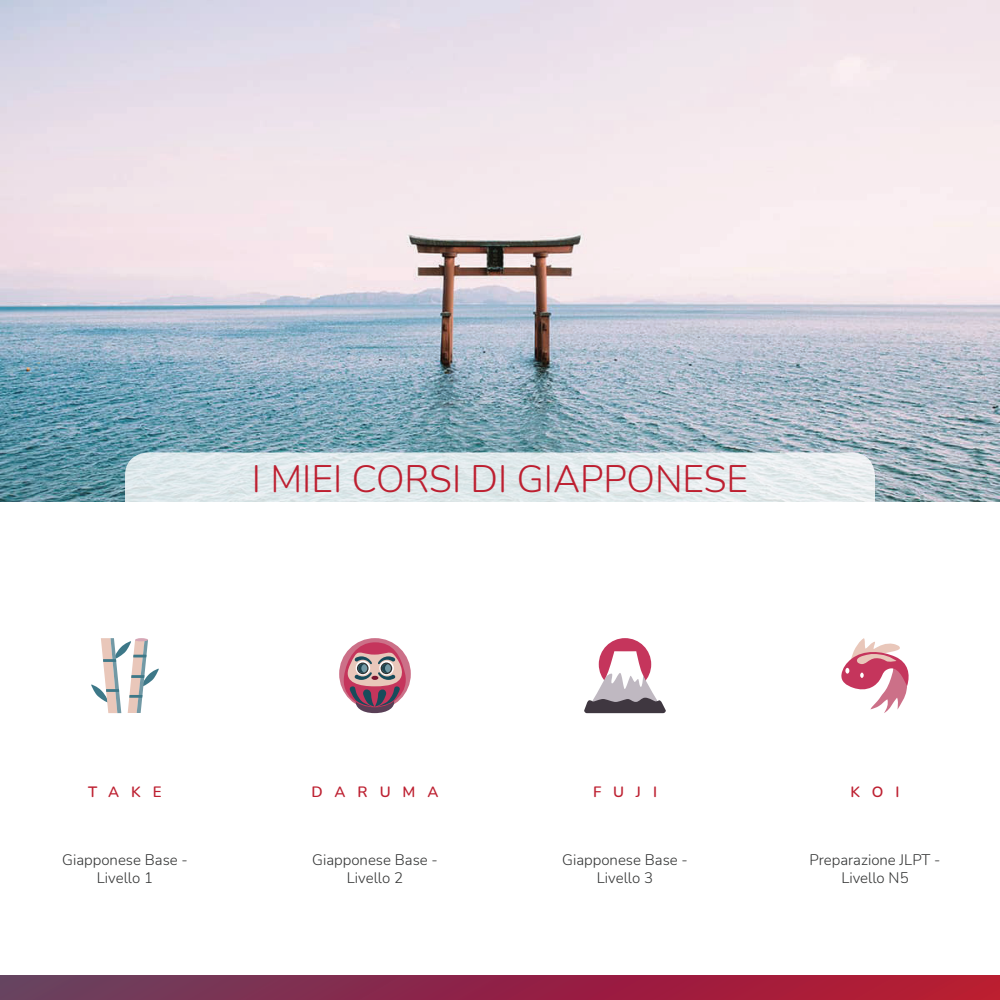
<style>
.page{position:relative;width:1000px;height:1000px;background:#fff}
.page>*{position:absolute;margin:0;border:0;box-sizing:border-box;transform-origin:0 0}
.t1{font:300 37.5px "Nunito";color:#bd1f30}
.t2{font:300 15px/18px "Nunito";color:#313232;text-align:center}
.t3{font:600 15px "Nunito";letter-spacing:.8em;color:#bd1f30}
</style>
<div class="page">
<img style="left:0;top:0;width:1000px;height:501px">
<svg style="left:125px;top:452px;width:750px;height:96px"></svg>
<div style="left:0;top:975px;width:1000px;height:25px;background:linear-gradient(to right,#673c5f,#ba132f)"></div>
<svg style="left:91px;top:638px;width:68px;height:75px"></svg>
<div style="left:339px;top:638px;width:72px;height:72px;background:#cc7088;border-radius:50%"></div>
<svg style="left:342px;top:642px;width:67px;height:71px"></svg>
<div style="left:599px;top:638px;width:52px;height:53px;background:#c5355c;border-radius:50%"></div>
<svg style="left:584px;top:651px;width:82px;height:62px"></svg>
<svg style="left:841px;top:638px;width:68px;height:75px"></svg>
<h1 class="t1" style="left:252px;top:453px;width:498px">i miei corsi di giapponese</h1>
<p class="t3" style="left:88px;top:781px;width:75px">TAKE</p>
<p class="t3" style="left:311px;top:781px;width:129px">DARUMA</p>
<p class="t3" style="left:593px;top:781px;width:66px">FUJI</p>
<p class="t3" style="left:851px;top:781px;width:50px">KOI</p>
<p class="t2" style="left:62px;top:850px;width:127px">Giapponese Base -<br>Livello 1</p>
<p class="t2" style="left:312px;top:850px;width:127px">Giapponese Base -<br>Livello 2</p>
<p class="t2" style="left:562px;top:850px;width:127px">Giapponese Base -<br>Livello 3</p>
<p class="t2" style="left:810px;top:850px;width:132px">Preparazione JLPT -<br>Livello N 5</p>
</div>
